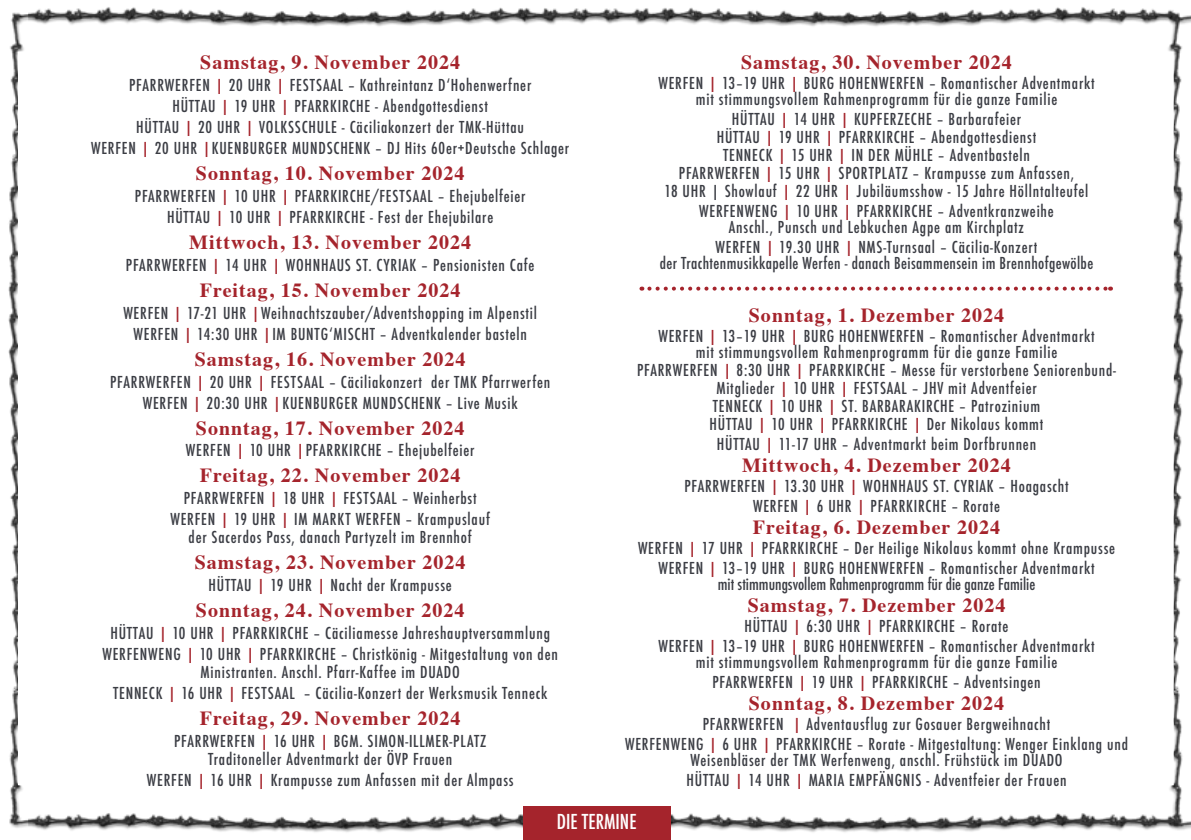
<style>
.page{position:relative;width:1191px;height:840px;background:#fff}
.page>*{position:absolute;margin:0;border:0;box-sizing:border-box;transform-origin:0 0}
.t1{font:700 20px "Times";letter-spacing:.05em;color:#a5242c}
.t2{font:500 condensed 20px "Futura";color:#fff}
.t3{font:500 condensed 16px/21px "Futura";letter-spacing:.05em;color:#3b3d44;text-align:center}
.t4{font:500 condensed 16px/16px "Futura";letter-spacing:.025em;color:#3b3d44;text-align:center}
.t5{font:500 condensed 16px "Futura";color:#3b3d44}
.s1{color:#a5242c}
</style>
<div class="page">
<img style="left:8px;top:12px;width:20px;height:816px">
<img style="left:28px;top:7px;width:1163px;height:832px">
<div style="left:523px;top:806px;width:147px;height:33px;background:#a5242c"></div>
<svg style="left:649px;top:286px;width:462px;height:4px"></svg>
<p class="t1" style="left:200px;top:43px;width:261px">Samstag, 9. November 2024</p>
<p class="t3" style="left:91px;top:74px;width:480px">PFARRWERFEN <span class="s1">|</span> 20 UHR <span class="s1">|</span> FESTSAAL – Kathreintanz D‘Hohenwerfner<br>HÜTTAU <span class="s1">|</span> 19 UHR <span class="s1">|</span> PFARRKIRCHE - Abendgottesdienst<br>HÜTTAU <span class="s1">|</span> 20 UHR <span class="s1">|</span> VOLKSSCHULE - Cäciliakonzert der TMK-Hüttau<br>WERFEN <span class="s1">|</span> 20 UHR <span class="s1">|</span>KUENBURGER MUNDSCHENK – DJ Hits 60er+Deutsche Schlager</p>
<p class="t1" style="left:196px;top:154px;width:270px">Sonntag, 10. November 2024</p>
<p class="t3" style="left:135px;top:185px;width:392px">PFARRWERFEN <span class="s1">|</span> 10 UHR <span class="s1">|</span> PFARRKIRCHE/FESTSAAL – Ehejubelfeier<br>HÜTTAU <span class="s1">|</span> 10 UHR <span class="s1">|</span> PFARRKIRCHE - Fest der Ehejubilare</p>
<p class="t1" style="left:189px;top:223px;width:283px">Mittwoch, 13. November 2024</p>
<p class="t3" style="left:126px;top:254px;width:410px">PFARRWERFEN <span class="s1">|</span> 14 UHR <span class="s1">|</span> WOHNHAUS ST. CYRIAK – Pensionisten Cafe</p>
<p class="t1" style="left:200px;top:271px;width:262px">Freitag, 15. November 2024</p>
<p class="t3" style="left:123px;top:302px;width:415px">WERFEN <span class="s1">|</span> 17-21 UHR <span class="s1">|</span>Weihnachtszauber/Adventshopping im Alpenstil<br>WERFEN <span class="s1">|</span> 14:30 UHR <span class="s1">|</span>IM BUNTG‘MISCHT – Adventkalender basteln</p>
<p class="t1" style="left:195px;top:340px;width:272px">Samstag, 16. November 2024</p>
<p class="t3" style="left:110px;top:371px;width:441px">PFARRWERFEN <span class="s1">|</span> 20 UHR <span class="s1">|</span> FESTSAAL – Cäciliakonzert der TMK Pfarrwerfen<br>WERFEN <span class="s1">|</span> 20:30 UHR <span class="s1">|</span>KUENBURGER MUNDSCHENK – Live Musik</p>
<p class="t1" style="left:196px;top:409px;width:270px">Sonntag, 17. November 2024</p>
<p class="t3" style="left:186px;top:439px;width:290px">WERFEN <span class="s1">|</span> 10 UHR <span class="s1">|</span>PFARRKIRCHE – Ehejubelfeier</p>
<p class="t1" style="left:200px;top:456px;width:262px">Freitag, 22. November 2024</p>
<p class="t3" style="left:170px;top:487px;width:321px">PFARRWERFEN <span class="s1">|</span> 18 UHR <span class="s1">|</span> FESTSAAL – Weinherbst<br>WERFEN <span class="s1">|</span> 19 UHR <span class="s1">|</span> IM MARKT WERFEN – Krampuslauf</p>
<p class="t3" style="left:189px;top:526px;width:285px">der Sacerdos Pass, danach Partyzelt im Brennhof</p>
<p class="t1" style="left:195px;top:543px;width:272px">Samstag, 23. November 2024</p>
<p class="t3" style="left:209px;top:574px;width:245px">HÜTTAU <span class="s1">|</span> 19 UHR <span class="s1">|</span> Nacht der Krampusse</p>
<p class="t1" style="left:196px;top:591px;width:270px">Sonntag, 24. November 2024</p>
<p class="t3" style="left:102px;top:622px;width:457px">HÜTTAU <span class="s1">|</span> 10 UHR <span class="s1">|</span> PFARRKIRCHE – Cäciliamesse Jahreshauptversammlung<br>WERFENWENG <span class="s1">|</span> 10 UHR <span class="s1">|</span> PFARRKIRCHE – Christkönig - Mitgestaltung von den</p>
<p class="t3" style="left:113px;top:661px;width:436px">Ministranten. Anschl. Pfarr-Kaffee im DUADO<br>TENNECK <span class="s1">|</span> 16 UHR <span class="s1">|</span> FESTSAAL – Cäcilia-Konzert der Werksmusik Tenneck</p>
<p class="t1" style="left:200px;top:699px;width:262px">Freitag, 29. November 2024</p>
<p class="t3" style="left:174px;top:732px;width:313px;line-height:18px">PFARRWERFEN <span class="s1">|</span> 16 UHR <span class="s1">|</span> BGM. SIMON-ILLMER-PLATZ<br>Traditoneller Adventmarkt der ÖVP Frauen</p>
<p class="t3" style="left:147px;top:769px;width:368px">WERFEN <span class="s1">|</span> 16 UHR <span class="s1">|</span> Krampusse zum Anfassen mit der Almpass</p>
<p class="t1" style="left:741px;top:43px;width:272px">Samstag, 30. November 2024</p>
<p class="t3" style="left:658px;top:75px;width:438px;line-height:16px">WERFEN <span class="s1">|</span> 13–19 UHR <span class="s1">|</span> BURG HOHENWERFEN – Romantischer Adventmarkt mit stimmungsvollem Rahmenprogramm für die ganze Familie</p>
<p class="t3" style="left:664px;top:110px;width:425px;line-height:18px">HÜTTAU <span class="s1">|</span> 14 UHR <span class="s1">|</span> KUPFERZECHE – Barbarafeier<br>HÜTTAU <span class="s1">|</span> 19 UHR <span class="s1">|</span> PFARRKIRCHE – Abendgottesdienst<br>TENNECK <span class="s1">|</span> 15 UHR <span class="s1">|</span> IN DER MÜHLE – Adventbasteln<br>PFARRWERFEN <span class="s1">|</span> 15 UHR <span class="s1">|</span> SPORTPLATZ – Krampusse zum Anfassen,<br>18 UHR | Showlauf <span class="s1">|</span> 22 UHR <span class="s1">|</span> Jubiläumsshow - 15 Jahre Höllntalteufel</p>
<p class="t3" style="left:699px;top:203px;width:356px;line-height:16px">WERFENWENG <span class="s1">|</span> 10 UHR <span class="s1">|</span> PFARRKIRCHE – Adventkranzweihe<br>Anschl., Punsch und Lebkuchen Agpe am Kirchplatz</p>
<p class="t4" style="left:660px;top:239px;width:435px">WERFEN <span class="s1">|</span> 19.30 UHR <span class="s1">|</span> NMS-Turnsaal – Cäcilia-Konzert<br>der Trachtenmusikkapelle Werfen - danach Beisammensein im Brennhofgewölbe</p>
<p class="t1" style="left:749px;top:295px;width:257px">Sonntag, 1. Dezember 2024</p>
<p class="t3" style="left:658px;top:327px;width:438px;line-height:16px">WERFEN <span class="s1">|</span> 13–19 UHR <span class="s1">|</span> BURG HOHENWERFEN – Romantischer Adventmarkt mit stimmungsvollem Rahmenprogramm für die ganze Familie</p>
<p class="t3" style="left:637px;top:360px;width:480px;line-height:18px">PFARRWERFEN <span class="s1">|</span> 8:30 UHR <span class="s1">|</span> PFARRKIRCHE – Messe für verstorbene Seniorenbund-Mitglieder <span class="s1">|</span> 10 UHR <span class="s1">|</span> FESTSAAL – JHV mit Adventfeier<br>TENNECK <span class="s1">|</span> 10 UHR <span class="s1">|</span> ST. BARBARAKIRCHE – Patrozinium<br>HÜTTAU <span class="s1">|</span> 10 UHR <span class="s1">|</span> PFARRKIRCHE <span class="s1">|</span> Der Nikolaus kommt</p>
<p class="t3" style="left:717px;top:433px;width:321px">HÜTTAU <span class="s1">|</span> 11-17 UHR – Adventmarkt beim Dorfbrunnen</p>
<p class="t1" style="left:742px;top:445px;width:270px">Mittwoch, 4. Dezember 2024</p>
<p class="t3" style="left:684px;top:475px;width:386px;line-height:20px">PFARRWERFEN <span class="s1">|</span> 13.30 UHR <span class="s1">|</span> WOHNHAUS ST. CYRIAK – Hoagascht<br>WERFEN <span class="s1">|</span> 6 UHR <span class="s1">|</span> PFARRKIRCHE – Rorate</p>
<p class="t1" style="left:753px;top:507px;width:249px">Freitag, 6. Dezember 2024</p>
<p class="t3" style="left:638px;top:537px;width:478px;line-height:20px">WERFEN <span class="s1">|</span> 17 UHR <span class="s1">|</span> PFARRKIRCHE – Der Heilige Nikolaus kommt ohne Krampusse<br>WERFEN <span class="s1">|</span> 13–19 UHR <span class="s1">|</span> BURG HOHENWERFEN – Romantischer Adventmarkt</p>
<p class="t5" style="left:718px;top:573px;width:319px">mit stimmungsvollem Rahmenprogramm für die ganze Familie</p>
<p class="t1" style="left:747px;top:585px;width:259px">Samstag, 7. Dezember 2024</p>
<p class="t3" style="left:658px;top:615px;width:438px;line-height:20px">HÜTTAU <span class="s1">|</span> 6:30 UHR <span class="s1">|</span> PFARRKIRCHE – Rorate<br>WERFEN <span class="s1">|</span> 13–19 UHR <span class="s1">|</span> BURG HOHENWERFEN – Romantischer Adventmarkt</p>
<p class="t3" style="left:696px;top:651px;width:363px;line-height:20px">mit stimmungsvollem Rahmenprogramm für die ganze Familie<br>PFARRWERFEN <span class="s1">|</span> 19 UHR <span class="s1">|</span> PFARRKIRCHE – Adventsingen</p>
<p class="t1" style="left:749px;top:683px;width:257px">Sonntag, 8. Dezember 2024</p>
<p class="t3" style="left:625px;top:713px;width:504px;line-height:20px">PFARRWERFEN <span class="s1">|</span> Adventausflug zur Gosauer Bergweihnacht<br>WERFENWENG <span class="s1">|</span> 6 UHR <span class="s1">|</span> PFARRKIRCHE – Rorate - Mitgestaltung: Wenger Einklang und</p>
<p class="t3" style="left:686px;top:749px;width:381px;line-height:20px;text-align:left">Weisenbläser der TMK Werfenweng, anschl. Frühstück im DUADO<br>HÜTTAU <span class="s1">|</span> 14 UHR <span class="s1">|</span> MARIA EMPFÄNGNIS - Adventfeier der Frauen</p>
<p class="t2" style="left:557px;top:808px;width:81px">DIE TERMINE</p>
</div>
